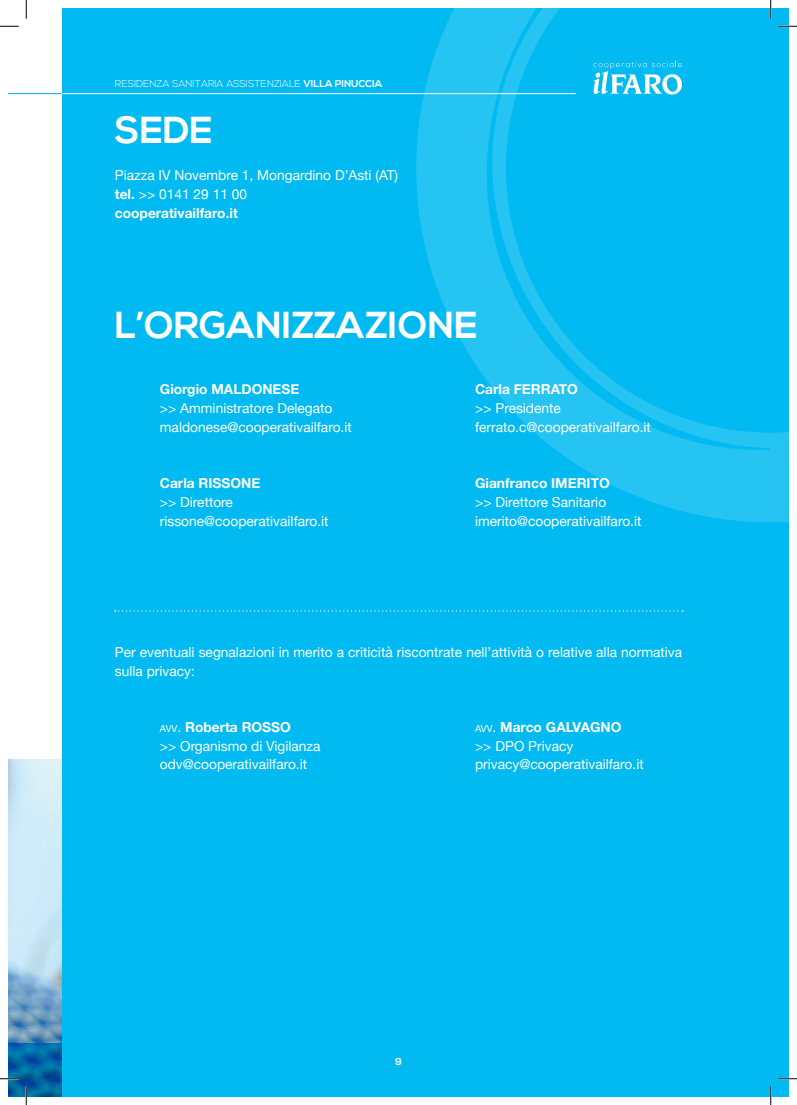
<style>
.page{position:relative;width:797px;height:1105px;background:#fff}
.page>*{position:absolute;margin:0;border:0;box-sizing:border-box;transform-origin:0 0}
.t1{font:700 37.5px "Nexa";color:#fff}
.t2{font:13.75px/18.8px "Helvetica Neue";color:#fff}
.t3{font:700 13.75px "Helvetica Neue";color:#fff}
.t4{font:300 10px "Nexa";color:#fff}
.t5{font:700 10px "Nexa";color:#fff}
.s1{font-weight:700}
.s2{font-weight:400;font-size:9.62px}
.s3{font-weight:400}
</style>
<div class="page">
<div style="left:9px;top:1043px;width:779px;height:53px;background:#00baf1"></div>
<hr style="left:9px;top:93px;width:566px;height:1px;background:#00aeef">
<div style="left:62px;top:9px;width:726px;height:1039px;background:#00baf1"></div>
<svg style="left:416px;top:9px;width:372px;height:513px"></svg>
<svg style="left:593px;top:62px;width:89px;height:32px"></svg>
<hr style="left:62px;top:93px;width:513px;height:1px;background:#fff">
<img style="left:9px;top:760px;width:53px;height:336px">
<svg style="left:115px;top:610px;width:568px;height:2px"></svg>
<svg style="left:0;top:25px;width:19px;height:2px"></svg>
<svg style="left:778px;top:25px;width:19px;height:2px"></svg>
<svg style="left:0;top:1078px;width:19px;height:1px"></svg>
<svg style="left:778px;top:1078px;width:19px;height:1px"></svg>
<svg style="left:25px;top:0;width:2px;height:19px"></svg>
<svg style="left:25px;top:1086px;width:2px;height:19px"></svg>
<svg style="left:770px;top:0;width:1px;height:19px"></svg>
<svg style="left:770px;top:1086px;width:1px;height:19px"></svg>
<p class="t4" style="left:115px;top:78px;width:269px">RESIDENZA SANITARIA ASSISTENZIALE <span class="s1">VILLA PINUCCIA</span></p>
<h1 class="t1" style="left:115px;top:108px;width:99px">SEDE</h1>
<p class="t2" style="left:115px;top:167px;width:285px">Piazza IV Novembre 1, Mongardino D’Asti (AT) <span class="s1">tel.</span> &gt;&gt; 0141 29 11 00<br><span class="s1">cooperativailfaro.it</span></p>
<h1 class="t1" style="left:115px;top:303px;width:364px">L’ORGANIZZAZIONE</h1>
<p class="t3" style="left:160px;top:379px;width:141px">Giorgio MALDONESE</p>
<p class="t3" style="left:475px;top:379px;width:104px">Carla FERRATO</p>
<p class="t2" style="left:160px;top:399px;width:174px">&gt;&gt; Amministratore Delegato</p>
<p class="t2" style="left:475px;top:399px;width:87px">&gt;&gt; Presidente</p>
<p class="t2" style="left:160px;top:418px;width:193px">maldonese@cooperativailfaro.it</p>
<p class="t2" style="left:475px;top:418px;width:177px">ferrato.c@cooperativailfaro.it</p>
<p class="t3" style="left:160px;top:472px;width:102px">Carla RISSONE</p>
<p class="t3" style="left:475px;top:472px;width:136px">Gianfranco IMERITO</p>
<p class="t2" style="left:160px;top:493px;width:75px">&gt;&gt; Direttore</p>
<p class="t2" style="left:475px;top:493px;width:133px">&gt;&gt; Direttore Sanitario</p>
<p class="t2" style="left:160px;top:512px;width:170px">rissone@cooperativailfaro.it</p>
<p class="t2" style="left:475px;top:512px;width:168px">imerito@cooperativailfaro.it</p>
<p class="t2" style="left:115px;top:643px;width:568px">Per eventuali segnalazioni in merito a criticità riscontrate nell’attività o relative alla normativa sulla privacy:</p>
<p class="t3" style="left:160px;top:716px;width:132px"><span class="s2">AVV</span><span class="s3">.</span> Roberta ROSSO</p>
<p class="t3" style="left:475px;top:716px;width:148px"><span class="s2">AVV</span><span class="s3">.</span> Marco GALVAGNO</p>
<p class="t2" style="left:160px;top:737px;width:162px">&gt;&gt; Organismo di Vigilanza</p>
<p class="t2" style="left:475px;top:737px;width:100px">&gt;&gt; DPO Privacy</p>
<p class="t2" style="left:160px;top:756px;width:149px">odv@cooperativailfaro.it</p>
<p class="t2" style="left:475px;top:756px;width:170px">privacy@cooperativailfaro.it</p>
<p class="t5" style="left:395px;top:1055px;width:8px">9</p>
</div>
